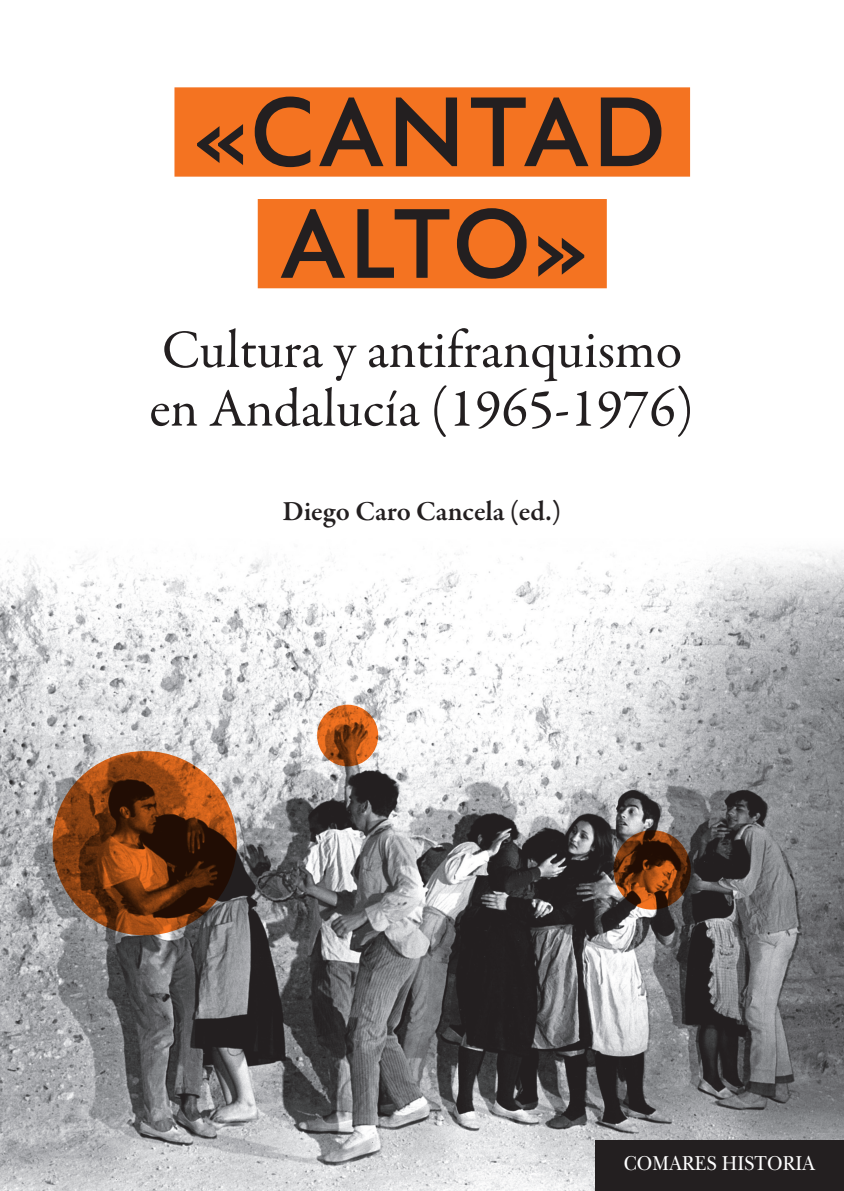
<style>
.page{position:relative;width:844px;height:1191px;background:#fff}
.page>*{position:absolute;margin:0;border:0;box-sizing:border-box;transform-origin:0 0}
.t1{font:600 98px/111.6px "LC Trinidad";letter-spacing:-.015em;color:#231f20;text-align:center}
.t2{font:54.25px/58.6px "Garamond Premr Pro";color:#231f20}
.t3{font:600 28px "Garamond Premr Pro";color:#231f20}
.t4{font:21px "New Baskerville Std";letter-spacing:.01em;color:#fff;scale:.9 1}
</style>
<div class="page">
<img style="left:0;top:550px;width:843px;height:641px">
<div style="left:595px;top:1140px;width:248px;height:51px;background:#231f20"></div>
<div style="left:174px;top:87px;width:516px;height:90px;background:#f47321"></div>
<div style="left:258px;top:199px;width:348px;height:89px;background:#f47321"></div>
<svg style="left:53px;top:751px;width:184px;height:184px;background:#74360f"></svg>
<svg style="left:317px;top:704px;width:61px;height:62px;background:#b6571b"></svg>
<svg style="left:613px;top:830px;width:77px;height:79px;background:#6b320f"></svg>
<h1 class="t1" style="left:195px;top:74px;width:475px">«CANTAD<br>ALTO»</h1>
<p class="t2" style="left:149px;top:322px;width:546px">Cultura y antifranquismo en Andalucía (1965-1976)</p>
<p class="t3" style="left:282px;top:494px;width:280px">Diego Caro Cancela (ed.)</p>
<p class="t4" style="left:623px;top:1151px;width:214px">COMARES HISTORIA</p>
</div>
